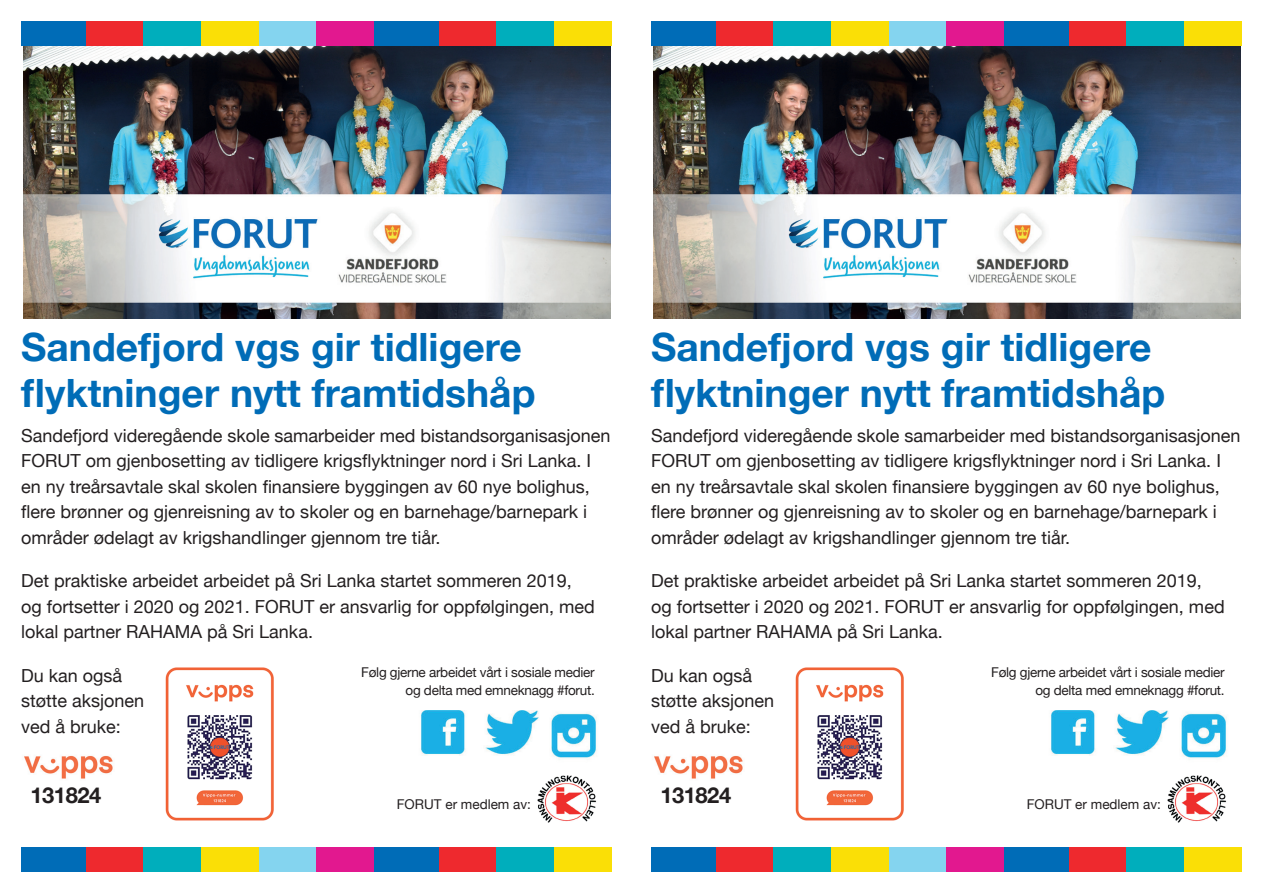
<style>
.page{position:relative;width:1263px;height:893px;background:#fff}
.page>*{position:absolute;margin:0;border:0;box-sizing:border-box;transform-origin:0 0}
.t1{font:700 39px/46.8px "Helvetica Neue";color:#006cb7}
.t2{font:700 21.9px "Helvetica Neue";letter-spacing:-.02em;color:#231f20}
.t3{font:18px/25.5px "Helvetica Neue";color:#231f20}
.t4{font:13.5px/17.9px "Helvetica Neue";letter-spacing:-.02em;color:#231f20;text-align:right}
.t5{font:13.5px "Helvetica Neue";color:#231f20}
</style>
<div class="page">
<img style="left:24px;top:46px;width:587px;height:273px">
<div style="left:21px;top:21px;width:65px;height:25px;background:#006cb7"></div>
<div style="left:86px;top:21px;width:58px;height:25px;background:#ee292e"></div>
<div style="left:144px;top:21px;width:57px;height:25px;background:#00aebc"></div>
<div style="left:201px;top:21px;width:58px;height:25px;background:#fadf06"></div>
<div style="left:259px;top:21px;width:58px;height:25px;background:#84d4ef"></div>
<div style="left:317px;top:21px;width:57px;height:25px;background:#e2188f"></div>
<div style="left:374px;top:21px;width:65px;height:25px;background:#006cb7"></div>
<div style="left:439px;top:21px;width:57px;height:25px;background:#ee292e"></div>
<div style="left:496px;top:21px;width:58px;height:25px;background:#00aebc"></div>
<div style="left:554px;top:21px;width:58px;height:25px;background:#fadf06"></div>
<div style="left:21px;top:847px;width:65px;height:25px;background:#006cb7"></div>
<div style="left:86px;top:847px;width:58px;height:25px;background:#ee292e"></div>
<div style="left:144px;top:847px;width:57px;height:25px;background:#00aebc"></div>
<div style="left:201px;top:847px;width:58px;height:25px;background:#fadf06"></div>
<div style="left:259px;top:847px;width:58px;height:25px;background:#84d4ef"></div>
<div style="left:317px;top:847px;width:57px;height:25px;background:#e2188f"></div>
<div style="left:374px;top:847px;width:65px;height:25px;background:#006cb7"></div>
<div style="left:439px;top:847px;width:57px;height:25px;background:#ee292e"></div>
<div style="left:496px;top:847px;width:58px;height:25px;background:#00aebc"></div>
<div style="left:554px;top:847px;width:58px;height:25px;background:#fadf06"></div>
<img style="left:421px;top:710px;width:118px;height:45px">
<img style="left:551px;top:712px;width:46px;height:47px">
<img style="left:537px;top:775px;width:60px;height:48px">
<img style="left:24px;top:755px;width:89px;height:24px">
<img style="left:165px;top:667px;width:109px;height:154px">
<img style="left:653px;top:46px;width:587px;height:273px">
<div style="left:651px;top:21px;width:65px;height:25px;background:#006cb7"></div>
<div style="left:716px;top:21px;width:57px;height:25px;background:#ee292e"></div>
<div style="left:773px;top:21px;width:58px;height:25px;background:#00aebc"></div>
<div style="left:831px;top:21px;width:58px;height:25px;background:#fadf06"></div>
<div style="left:889px;top:21px;width:57px;height:25px;background:#84d4ef"></div>
<div style="left:946px;top:21px;width:58px;height:25px;background:#e2188f"></div>
<div style="left:1004px;top:21px;width:65px;height:25px;background:#006cb7"></div>
<div style="left:1069px;top:21px;width:57px;height:25px;background:#ee292e"></div>
<div style="left:1126px;top:21px;width:58px;height:25px;background:#00aebc"></div>
<div style="left:1184px;top:21px;width:58px;height:25px;background:#fadf06"></div>
<div style="left:651px;top:847px;width:65px;height:25px;background:#006cb7"></div>
<div style="left:716px;top:847px;width:57px;height:25px;background:#ee292e"></div>
<div style="left:773px;top:847px;width:58px;height:25px;background:#00aebc"></div>
<div style="left:831px;top:847px;width:58px;height:25px;background:#fadf06"></div>
<div style="left:889px;top:847px;width:57px;height:25px;background:#84d4ef"></div>
<div style="left:946px;top:847px;width:58px;height:25px;background:#e2188f"></div>
<div style="left:1004px;top:847px;width:65px;height:25px;background:#006cb7"></div>
<div style="left:1069px;top:847px;width:57px;height:25px;background:#ee292e"></div>
<div style="left:1126px;top:847px;width:58px;height:25px;background:#00aebc"></div>
<div style="left:1184px;top:847px;width:58px;height:25px;background:#fadf06"></div>
<img style="left:1051px;top:710px;width:118px;height:45px">
<img style="left:1181px;top:712px;width:46px;height:47px">
<img style="left:1167px;top:775px;width:60px;height:48px">
<img style="left:654px;top:755px;width:89px;height:24px">
<img style="left:795px;top:667px;width:109px;height:154px">
<h1 class="t1" style="left:21px;top:324px;width:516px">Sandefjord vgs gir tidligere flyktninger nytt framtidshåp</h1>
<p class="t3" style="left:21px;top:424px;width:591px">Sandefjord videregående skole samarbeider med bistandsorganisasjonen FORUT om gjenbosetting av tidligere krigsflyktninger nord i Sri Lanka. I en ny treårsavtale skal skolen finansiere byggingen av 60 nye bolighus, flere brønner og gjenreisning av to skoler og en barnehage/barnepark i områder ødelagt av krigshandlinger gjennom tre tiår.</p>
<p class="t3" style="left:21px;top:569px;width:575px">Det praktiske arbeidet arbeidet på Sri Lanka startet sommeren 2019, og fortsetter i 2020 og 2021. FORUT er ansvarlig for oppfølgingen, med lokal partner RAHAMA på Sri Lanka.</p>
<p class="t3" style="left:21px;top:664px;width:125px">Du kan også støtte aksjonen ved å bruke:</p>
<p class="t4" style="left:361px;top:664px;width:235px">Følg gjerne arbeidet vårt i sosiale medier og delta med emneknagg #forut.</p>
<h1 class="t1" style="left:651px;top:324px;width:516px">Sandefjord vgs gir tidligere flyktninger nytt framtidshåp</h1>
<p class="t3" style="left:651px;top:424px;width:591px">Sandefjord videregående skole samarbeider med bistandsorganisasjonen FORUT om gjenbosetting av tidligere krigsflyktninger nord i Sri Lanka. I en ny treårsavtale skal skolen finansiere byggingen av 60 nye bolighus, flere brønner og gjenreisning av to skoler og en barnehage/barnepark i områder ødelagt av krigshandlinger gjennom tre tiår.</p>
<p class="t3" style="left:651px;top:569px;width:575px">Det praktiske arbeidet arbeidet på Sri Lanka startet sommeren 2019, og fortsetter i 2020 og 2021. FORUT er ansvarlig for oppfølgingen, med lokal partner RAHAMA på Sri Lanka.</p>
<p class="t3" style="left:651px;top:664px;width:125px">Du kan også støtte aksjonen ved å bruke:</p>
<p class="t4" style="left:991px;top:664px;width:235px">Følg gjerne arbeidet vårt i sosiale medier og delta med emneknagg #forut.</p>
<p class="t2" style="left:31px;top:778px;width:72px">131824</p>
<p class="t5" style="left:397px;top:794px;width:136px">FORUT er medlem av:</p>
<p class="t2" style="left:660px;top:778px;width:72px">131824</p>
<p class="t5" style="left:1027px;top:794px;width:136px">FORUT er medlem av:</p>
</div>
